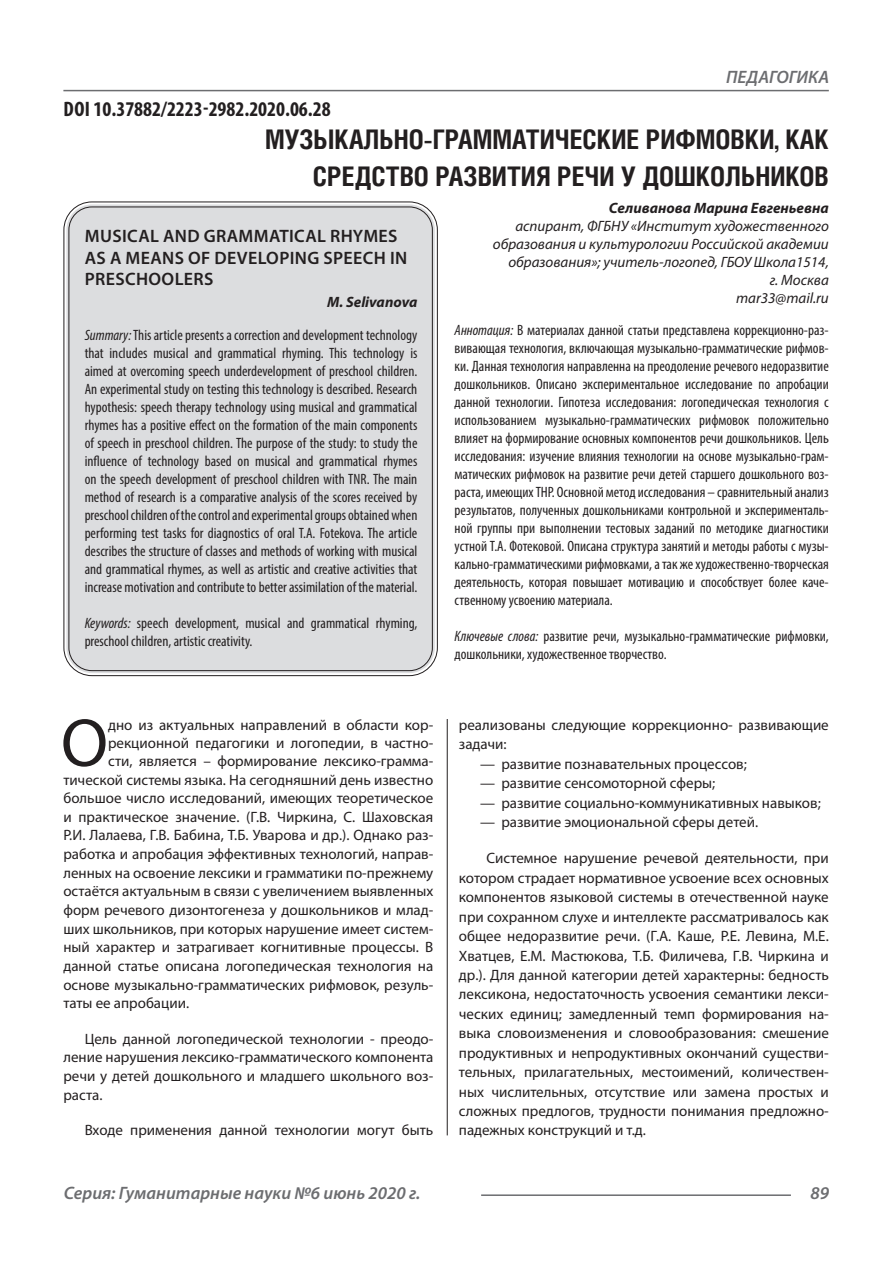
<style>
.page{position:relative;width:893px;height:1263px;background:#fff}
.page>*{position:absolute;margin:0;border:0;box-sizing:border-box;transform-origin:0 0}
.Статья_текст_первый{font:68.4px "Myriad Pro";color:#231f20}
.Статья_название{font:700 27px/36px "Helios Cond C";color:#231f20;text-align:right}
.ДОИ{font:700 condensed 21px "Myriad Pro";color:#231f20}
.Статья_название_англ{font:600 18px/21.6px "Myriad Pro";letter-spacing:.02em;color:#231f20}
.t1{font:italic 600 18px "Myriad Pro";color:#6c6d70}
.Статья_аннотация_тек{font:condensed 15px/18px "Myriad Pro";color:#231f20;text-align:justify}
.Статья_текст{font:15px/19.4px "Myriad Pro";color:#231f20;text-align:justify}
.Статья_аннотация_анг{font:condensed 15px/18px "Myriad Pro";color:#231f20;text-align:justify}
.Статья_текст_первый-2{font:15px "Myriad Pro";color:#231f20}
.Статья_автор_инфо{font:italic 15px/18px "Myriad Pro";color:#231f20;text-align:right}
.Статья_автор_инфо-2{font:italic 700 15px "Myriad Pro";color:#231f20}
.Статья_автор_англ{font:italic 700 15px "Myriad Pro";color:#231f20}
.s1{font-style:italic}
</style>
<div class="page">
<hr style="left:447px;top:128px;width:1px;height:1007px;background:#231f20">
<hr style="left:63px;top:90px;width:766px;height:1px;background:#6c6d70">
<hr style="left:481px;top:1194px;width:310px;height:2px;background:#6c6d70">
<div style="left:443px;top:128px;width:16px;height:591px;background:#fff"></div>
<div style="left:66px;top:204px;width:369px;height:469px;background:#dcdddf;border-radius:26px"></div>
<p class="ДОИ" style="left:64px;top:96px;width:269px">DOI 10.37882/2223-2982.2020.06.28</p>
<p class="t1" style="left:726px;top:66px;width:104px">ПЕДАГОГИКА</p>
<p class="Статья_название" style="left:265px;top:121px;width:565px">МУЗЫКАЛЬНО-ГРАММАТИЧЕСКИЕ РИФМОВКИ, КАК<br>СРЕДСТВО РАЗВИТИЯ РЕЧИ У ДОШКОЛЬНИКОВ</p>
<p class="Статья_автор_инфо-2" style="left:609px;top:198px;width:221px">Селиванова Марина Евгеньевна</p>
<p class="Статья_автор_инфо" style="left:493px;top:216px;width:337px">аспирант, ФГБНУ «Институт художественного образования и культурологии Российской академии образования»; учитель-логопед, ГБОУ Школа1514,<br>г. Москва</p>
<p class="Статья_автор_инфо" style="left:736px;top:288px;width:94px">mar33@mail.ru</p>
<p class="Статья_аннотация_тек" style="left:455px;top:321px;width:376px"><span class="s1">Аннотация:</span> В материалах данной статьи представлена коррекционно-раз&shy;вивающая технология, включающая музыкально-грамматические рифмов&shy;ки. Данная технология направленна на преодоление речевого недоразвитие дошкольников. Описано экспериментальное исследование по апробации данной технологии. Гипотеза исследования: логопедическая технология с использованием музыкально-грамматических рифмовок положительно влияет на формирование основных компонентов речи дошкольников. Цель исследования: изучение влияния технологии на основе музыкально-грам&shy;матических рифмовок на развитие речи детей старшего дошкольного воз&shy;раста, имеющих ТНР. Основной метод исследования – сравнительный анализ результатов, полученных дошкольниками контрольной и эксперименталь&shy;ной группы при выполнении тестовых заданий по методике диагностики устной Т.А. Фотековой. Описана структура занятий и методы работы с музы&shy;кально-грамматическими рифмовками, а так же художественно-творческая деятельность, которая повышает мотивацию и способствует более каче&shy;ственному усвоению материала.</p>
<p class="Статья_аннотация_тек" style="left:455px;top:627px;width:376px"><span class="s1">Ключевые слова:</span> развитие речи, музыкально-грамматические рифмовки, дошкольники, художественное творчество.</p>
<p class="Статья_название_англ" style="left:85px;top:225px;width:324px">MUSICAL AND GRAMMATICAL RHYMES<br>AS A MEANS OF DEVELOPING SPEECH IN<br>PRESCHOOLERS</p>
<p class="Статья_автор_англ" style="left:327px;top:292px;width:92px">M. Selivanova</p>
<p class="Статья_аннотация_анг" style="left:85px;top:325px;width:334px"><span class="s1">Summary:</span> This article presents a correction and development technology that includes musical and grammatical rhyming. This technology is aimed at overcoming speech underdevelopment of preschool children.<br>An experimental study on testing this technology is described. Research hypothesis: speech therapy technology using musical and grammatical rhymes has a positive effect on the formation of the main components of speech in preschool children. The purpose of the study: to study the influence of technology based on musical and grammatical rhymes on the speech development of preschool children with TNR. The main method of research is a comparative analysis of the scores received by preschool children of the control and experimental groups obtained when performing test tasks for diagnostics of oral T.A. Fotekova. The article describes the structure of classes and methods of working with musical and grammatical rhymes, as well as artistic and creative activities that increase motivation and contribute to better assimilation of the material.</p>
<p class="Статья_аннотация_анг" style="left:85px;top:613px;width:334px"><span class="s1">Keywords:</span> speech development, musical and grammatical rhyming, preschool children, artistic creativity.</p>
<p class="Статья_текст_первый" style="left:61px;top:701px;width:49px">О</p>
<p class="Статья_текст_первый-2" style="left:108px;top:716px;width:327px">дно из актуальных направлений в области кор-</p>
<p class="Статья_текст_первый-2" style="left:108px;top:734px;width:327px">рекционной педагогики и логопедии, в частно-</p>
<p class="Статья_текст_первый-2" style="left:108px;top:752px;width:327px">сти, является – формирование лексико-грамма-</p>
<p class="Статья_текст_первый-2" style="left:63px;top:770px;width:371px">тической системы языка. На сегодняшний день известно</p>
<p class="Статья_текст_первый-2" style="left:63px;top:789px;width:371px">большое число исследований, имеющих теоретическое</p>
<p class="Статья_текст_первый-2" style="left:63px;top:807px;width:371px">и практическое значение. (Г.В. Чиркина, С. Шаховская</p>
<p class="Статья_текст_первый-2" style="left:63px;top:826px;width:371px">Р.И. Лалаева, Г.В. Бабина, Т.Б. Уварова и др.). Однако раз-</p>
<p class="Статья_текст_первый-2" style="left:63px;top:845px;width:371px">работка и апробация эффективных технологий, направ-</p>
<p class="Статья_текст_первый-2" style="left:63px;top:863px;width:371px">ленных на освоение лексики и грамматики по-прежнему</p>
<p class="Статья_текст_первый-2" style="left:63px;top:882px;width:371px">остаётся актуальным в связи с увеличением выявленных</p>
<p class="Статья_текст_первый-2" style="left:63px;top:901px;width:371px">форм речевого дизонтогенеза у дошкольников и млад-</p>
<p class="Статья_текст_первый-2" style="left:63px;top:919px;width:371px">ших школьников, при которых нарушение имеет систем-</p>
<p class="Статья_текст_первый-2" style="left:63px;top:938px;width:371px">ный характер и затрагивает когнитивные процессы. В</p>
<p class="Статья_текст_первый-2" style="left:63px;top:956px;width:371px">данной статье описана логопедическая технология на</p>
<p class="Статья_текст_первый-2" style="left:63px;top:975px;width:371px">основе музыкально-грамматических рифмовок, резуль-</p>
<p class="Статья_текст_первый-2" style="left:63px;top:994px;width:127px">таты ее апробации.</p>
<p class="Статья_текст" style="left:63px;top:1029px;width:371px;line-height:18.6px;text-indent:21px">Цель данной логопедической технологии - преодо&shy;ление нарушения лексико-грамматического компонента речи у детей дошкольного и младшего школьного воз&shy;раста.</p>
<p class="Статья_текст" style="left:85px;top:1120px;width:350px">Входе применения данной технологии могут быть</p>
<p class="Статья_текст" style="left:459px;top:715px;width:371px">реализованы следующие коррекционно- развивающие задачи:</p>
<p class="Статья_текст" style="left:480px;top:754px;width:268px">— развитие познавательных процессов;</p>
<p class="Статья_текст" style="left:480px;top:773px;width:237px">— развитие сенсомоторной сферы;</p>
<p class="Статья_текст" style="left:480px;top:793px;width:342px">— развитие социально-коммуникативных навыков;</p>
<p class="Статья_текст" style="left:480px;top:812px;width:279px">— развитие эмоциональной сферы детей.</p>
<p class="Статья_текст" style="left:459px;top:848px;width:371px;text-indent:28px">Системное нарушение речевой деятельности, при котором страдает нормативное усвоение всех основных компонентов языковой системы в отечественной науке при сохранном слухе и интеллекте рассматривалось как общее недоразвитие речи. (Г.А. Каше, Р.Е. Левина, М.Е.<br>Хватцев, Е.М. Мастюкова, Т.Б. Филичева, Г.В. Чиркина и др.). Для данной категории детей характерны: бедность лексикона, недостаточность усвоения семантики лекси&shy;ческих единиц; замедленный темп формирования на&shy;выка словоизменения и словообразования: смешение продуктивных и непродуктивных окончаний существи&shy;тельных, прилагательных, местоимений, количествен&shy;ных числительных, отсутствие или замена простых и сложных предлогов, трудности понимания предложно&shy;падежных конструкций и т.д.</p>
<p class="t1" style="left:64px;top:1182px;width:358px">Серия: Гуманитарные науки №6 июнь 2020 г.</p>
<p class="t1" style="left:810px;top:1182px;width:20px">89</p>
</div>
